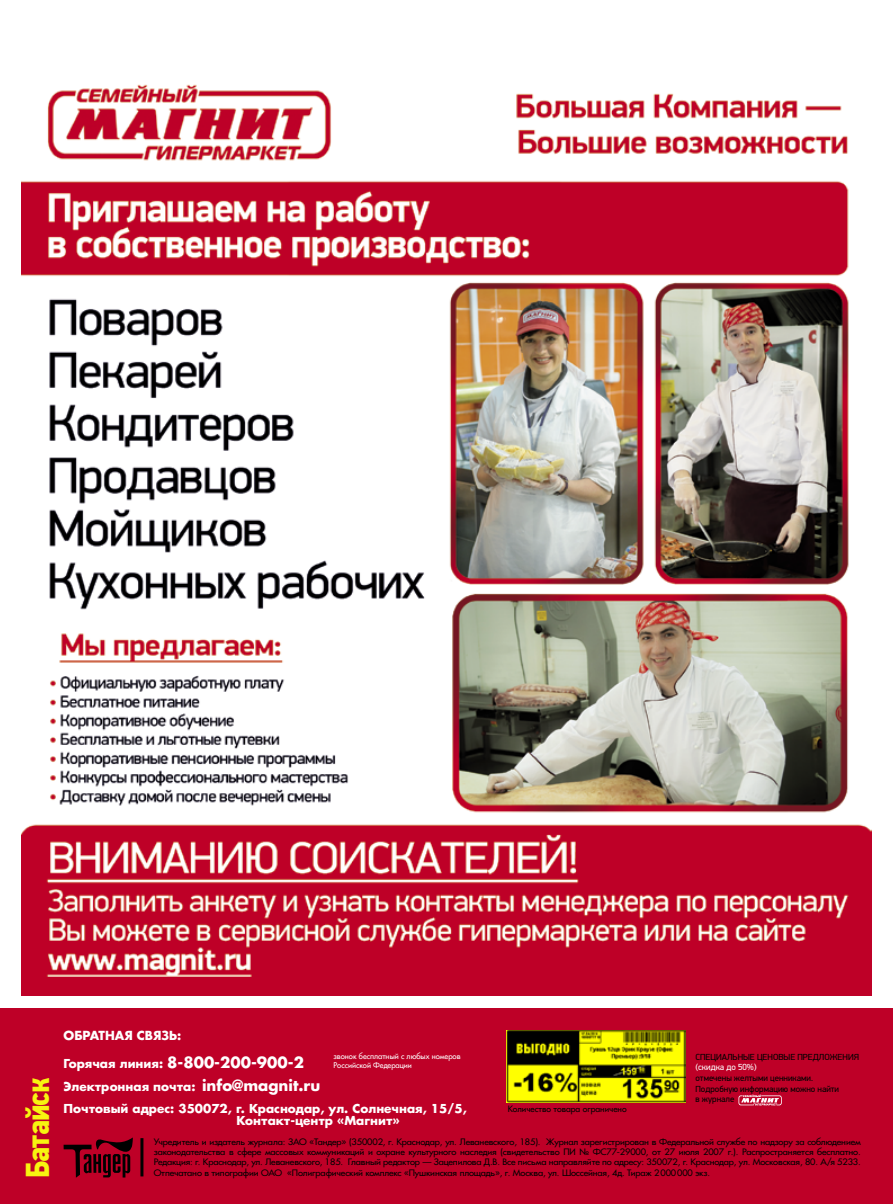
<style>
.page{position:relative;width:893px;height:1204px;background:#fff}
.page>*{position:absolute;margin:0;border:0;box-sizing:border-box;transform-origin:0 0}
.t1{font:700 33px "PF Din Text Cond Pro";letter-spacing:-.025em;color:#f7f410}
.t2{font:700 15px "Favorit C";color:#fff}
.t3{font:700 12.15px "Favorit C";color:#fff}
.t4{font:700 12px/22.5px "Favorit C";color:#fff}
.t5{font:8.85px/10.6px "PF Din Display Pro";color:#000}
.t6{font:8.85px "PF Din Display Pro";color:#fff}
.t7{font:8.7px/10.1px "Favorit C";letter-spacing:-.015em;color:#000;text-align:justify;scale:1.07 1}
.t8{font:8.55px "Favorit C";color:#000}
.t9{font:7.65px/9px "Favorit C";color:#fff}
.s1{font-size:12px}
.s2{font-size:15px}
</style>
<div class="page">
<img style="left:21px;top:84px;width:851px;height:911px">
<div style="left:0;top:1008px;width:893px;height:195px;background:#be0027"></div>
<svg style="left:64px;top:1137px;width:69px;height:40px"></svg>
<hr style="left:140px;top:1137px;width:3px;height:39px;background:#000">
<svg style="left:738px;top:1094px;width:44px;height:11px"></svg>
<img style="left:506px;top:1030px;width:179px;height:72px">
<p class="t1" style="left:18px;top:1178px;width:103px;rotate:-90deg">Батайск</p>
<h3 class="t3" style="left:64px;top:1026px;width:119px">ОБРАТНАЯ СВЯЗЬ:</h3>
<h2 class="t2" style="left:64px;top:1051px;width:242px"><span class="s1">Горячая линия:</span> 8-800-200-900-2</h2>
<h3 class="t4" style="left:64px;top:1074px;width:405px">Электронная почта: <span class="s2">info@magnit.ru<br></span>Почтовый адрес: 350072, г. Краснодар, ул. Солнечная, 15/5,</h3>
<h3 class="t4" style="left:236px;top:1109px;width:165px">Контакт-центр «Магнит»</h3>
<p class="t9" style="left:334px;top:1051px;width:129px">звонок бесплатный с любых номеров<br>Российской Федерации</p>
<p class="t8" style="left:508px;top:1103px;width:120px">Количество товара ограничено</p>
<p class="t5" style="left:695px;top:1051px;width:165px">СПЕЦИАЛЬНЫЕ ЦЕНОВЫЕ ПРЕДЛОЖЕНИЯ</p>
<p class="t6" style="left:695px;top:1062px;width:63px">(скидка до 50%)</p>
<p class="t5" style="left:695px;top:1072px;width:145px">отмечены желтыми ценниками.<br>Подробную информацию можно найти в журнале</p>
<p class="t7" style="left:154px;top:1136px;width:662px">Учредитель и издатель журнала: ЗАО «Тандер» (350002, г. Краснодар, ул. Леваневского, 185). Журнал зарегистрирован в Федеральной службе по надзору за соблюдением законодательства в сфере массовых коммуникаций и охране культурного наследия (свидетельство ПИ № ФС77-29000, от 27 июля 2007 г.). Распространяется бесплатно.<br>Редакция: г. Краснодар, ул. Леваневского, 185. Главный редактор — Зацепилова Д.В. Все письма направляйте по адресу: 350072, г. Краснодар, ул. Московская, 80. А/я 5233.<br>Отпечатано в типографии ОАО «Полиграфический комплекс «Пушкинская площадь», г. Москва, ул. Шоссейная, 4д. Тираж 2 000 000 экз.</p>
</div>
